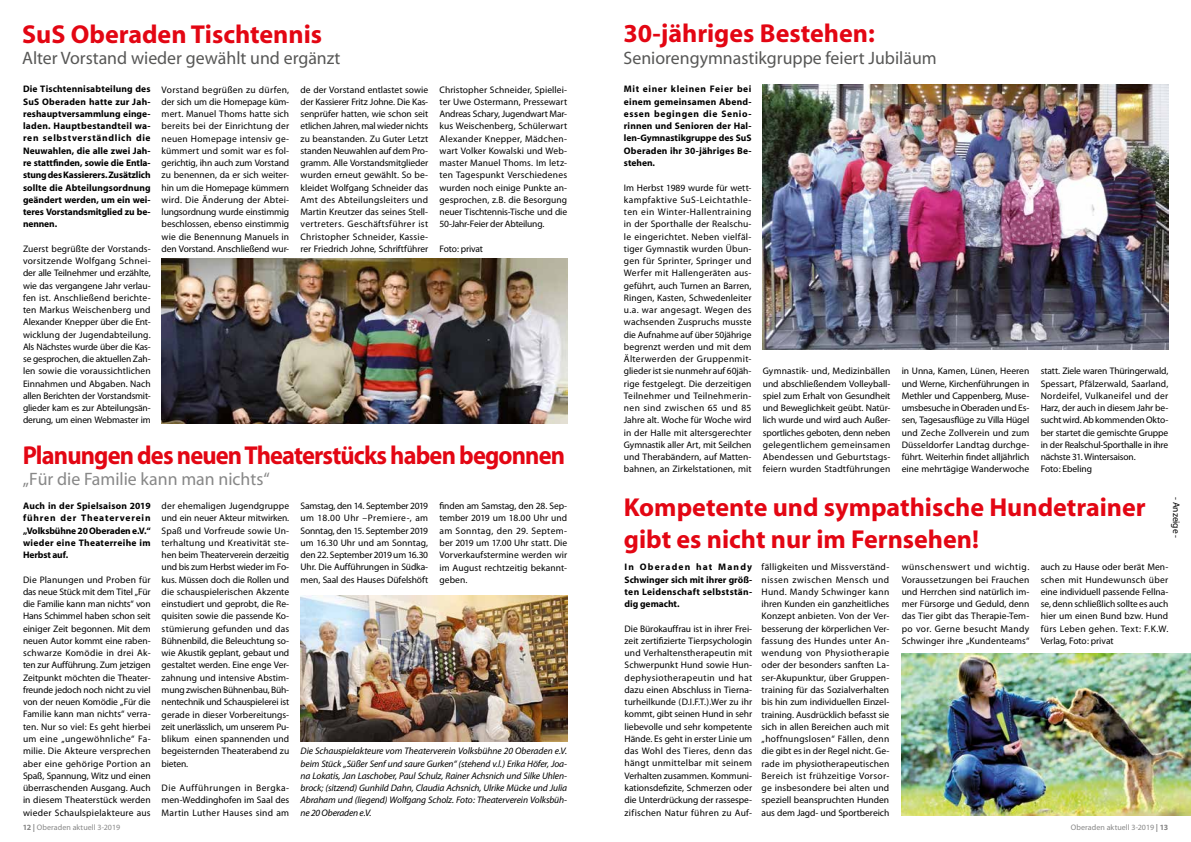
<style>
.page{position:relative;width:1191px;height:842px;background:#fff}
.page>*{position:absolute;margin:0;border:0;box-sizing:border-box;transform-origin:0 0}
.t1{font:700 26px/31.2px "Myriad";color:#e30613}
.t2{font:700 26px "Myriad";letter-spacing:-.035em;color:#e30613;scale:.94 1}
.t3{font:18px "Myriad";color:#575756}
.t4{font:18px "Myriad";color:#878787}
.t5{font:9.5px/12.3px "Myriad";color:#000;text-align:justify}
.t6{font:700 9.5px/12.3px "Myriad";color:#000;text-align:justify}
.t7{font:italic 9.5px/12.3px "Myriad";letter-spacing:-.015em;color:#000;text-align:justify}
.t8{font:9.5px "Myriad";letter-spacing:-.02em;color:#000}
.t9{font:8px "Myriad";letter-spacing:.01em;color:#878787}
.s1{font-weight:700}
</style>
<div class="page">
<img style="left:763px;top:85px;width:405px;height:265px">
<img style="left:162px;top:259px;width:405px;height:164px">
<img style="left:300px;top:595px;width:267px;height:147px">
<img style="left:901px;top:653px;width:290px;height:163px">
<h1 class="t1" style="left:22px;top:19px;width:301px">SuS Oberaden Tischtennis</h1>
<h2 class="t3" style="left:22px;top:50px;width:320px">Alter Vorstand wieder gewählt und ergänzt</h2>
<p class="t6" style="left:23px;top:83px;width:129px">Die Tischtennisabteilung des SuS Oberaden hatte zur Jah&shy;reshauptversammlung einge&shy;laden. Hauptbestandteil wa&shy;ren selbstverständlich die Neuwahlen, die alle zwei Jah&shy;re stattfinden, sowie die Entla&shy;stung des Kassierers. Zusätzlich sollte die Abteilungsordnung geändert werden, um ein wei&shy;teres Vorstandsmitglied zu be&shy;nennen.</p>
<p class="t5" style="left:23px;top:243px;width:129px">Zuerst begrüßte der Vorstands&shy;vorsitzende Wolfgang Schnei&shy;der alle Teilnehmer und erzählte, wie das vergangene Jahr verlau&shy;fen ist. Anschließend berichte&shy;ten Markus Weischenberg und Alexander Knepper über die Ent&shy;wicklung der Jugendabteilung.<br>Als Nächstes wurde über die Kas&shy;se gesprochen, die aktuellen Zah&shy;len sowie die voraussichtlichen Einnahmen und Abgaben. Nach allen Berichten der Vorstandsmit&shy;glieder kam es zur Abteilungsän&shy;derung, um einen Webmaster im</p>
<p class="t5" style="left:162px;top:84px;width:129px">Vorstand begrüßen zu dürfen, der sich um die Homepage küm&shy;mert. Manuel Thoms hatte sich bereits bei der Einrichtung der neuen Homepage intensiv ge&shy;kümmert und somit war es fol&shy;gerichtig, ihn auch zum Vorstand zu benennen, da er sich weiter&shy;hin um die Homepage kümmern wird. Die Änderung der Abtei&shy;lungsordnung wurde einstimmig beschlossen, ebenso einstimmig wie die Benennung Manuels in den Vorstand. Anschließend wur-</p>
<p class="t5" style="left:300px;top:84px;width:129px">de der Vorstand entlastet sowie der Kassierer Fritz Johne. Die Kas&shy;senprüfer hatten, wie schon seit etlichen Jahren, mal wieder nichts zu beanstanden. Zu Guter Letzt standen Neuwahlen auf dem Pro&shy;gramm. Alle Vorstandsmitglieder wurden erneut gewählt. So be&shy;kleidet Wolfgang Schneider das Amt des Abteilungsleiters und Martin Kreutzer das seines Stell&shy;vertreters. Geschäftsführer ist Christopher Schneider, Kassie&shy;rer Friedrich Johne, Schriftführer</p>
<p class="t5" style="left:439px;top:84px;width:129px">Christopher Schneider, Spiellei&shy;ter Uwe Ostermann, Pressewart Andreas Schary, Jugendwart Mar&shy;kus Weischenberg, Schülerwart Alexander Knepper, Mädchen&shy;wart Volker Kowalski und Web&shy;master Manuel Thoms. Im letz&shy;ten Tagespunkt Verschiedenes wurden noch einige Punkte an&shy;gesprochen, z.B. die Besorgung neuer Tischtennis-Tische und die 50-Jahr-Feier der Abteilung.</p>
<p class="t8" style="left:439px;top:244px;width:45px">Foto: privat</p>
<h1 class="t2" style="left:23px;top:442px;width:578px">Planungen des neuen Theaterstücks haben begonnen</h1>
<h2 class="t4" style="left:23px;top:470px;width:248px">„Für die Familie kann man nichts“</h2>
<p class="t6" style="left:23px;top:500px;width:129px">Auch in der Spielsaison 2019 führen der Theaterverein „Volksbühne 20 Oberaden e.V.“ wieder eine Theaterreihe im Herbst auf.</p>
<p class="t5" style="left:23px;top:574px;width:129px">Die Planungen und Proben für das neue Stück mit dem Titel „Für die Familie kann man nichts“ von Hans Schimmel haben schon seit einiger Zeit begonnen. Mit dem neuen Autor kommt eine raben&shy;schwarze Komödie in drei Ak&shy;ten zur Aufführung. Zum jetzigen Zeitpunkt möchten die Theater&shy;freunde jedoch noch nicht zu viel von der neuen Komödie „Für die Familie kann man nichts“ verra&shy;ten. Nur so viel: Es geht hierbei um eine „ungewöhnliche“ Fa&shy;milie. Die Akteure versprechen aber eine gehörige Portion an Spaß, Spannung, Witz und einen überraschenden Ausgang. Auch in diesem Theaterstück werden wieder Schaulspielakteure aus</p>
<p class="t5" style="left:300px;top:500px;width:129px">Samstag, den 14. September 2019 um 18.00 Uhr –Premiere-, am Sonntag, den 15. September 2019 um 16.30 Uhr und am Sonntag, den 22. September 2019 um 16.30<br>Uhr. Die Aufführungen in Südka&shy;men, Saal des Hauses Düfelshöft</p>
<p class="t5" style="left:439px;top:500px;width:129px">finden am Samstag, den 28. Sep&shy;tember 2019 um 18.00 Uhr und am Sonntag, den 29. Septem&shy;ber 2019 um 17.00 Uhr statt. Die Vorverkaufstermine werden wir im August rechtzeitig bekannt&shy;geben.</p>
<p class="t5" style="left:162px;top:500px;width:129px">der ehemaligen Jugendgruppe und ein neuer Akteur mitwirken.<br>Spaß und Vorfreude sowie Un&shy;terhaltung und Kreativität ste&shy;hen beim Theaterverein derzeitig und bis zum Herbst wieder im Fo&shy;kus. Müssen doch die Rollen und die schauspielerischen Akzente einstudiert und geprobt, die Re&shy;quisiten sowie die passende Ko&shy;stümierung gefunden und das Bühnenbild, die Beleuchtung so&shy;wie Akustik geplant, gebaut und gestaltet werden. Eine enge Ver&shy;zahnung und intensive Abstim&shy;mung zwischen Bühnenbau, Büh&shy;nentechnik und Schauspielerei ist gerade in dieser Vorbereitungs&shy;zeit unerlässlich, um unserem Pu&shy;blikum einen spannenden und begeisternden Theaterabend zu bieten.</p>
<p class="t5" style="left:162px;top:782px;width:129px">Die Aufführungen in Bergka&shy;men-Weddinghofen im Saal des Martin Luther Hauses sind am</p>
<p class="t7" style="left:300px;top:745px;width:268px">Die Schauspielakteure vom Theaterverein Volksbühne 20 Oberaden e.V. beim Stück „Süßer Senf und saure Gurken“ (stehend v.l.) Erika Höfer, Joa&shy;na Lokatis, Jan Laschober, Paul Schulz, Rainer Achsnich und Silke Uhlen&shy;brock; (sitzend) Gunhild Dahn, Claudia Achsnich, Ulrike Mücke und Julia Abraham und (liegend) Wolfgang Scholz. Foto: Theaterverein Volksbüh&shy;ne 20 Oberaden e.V.</p>
<h1 class="t1" style="left:623px;top:19px;width:253px">30-jähriges Bestehen:</h1>
<h2 class="t3" style="left:623px;top:49px;width:315px">Seniorengymnastikgruppe feiert Jubiläum</h2>
<p class="t6" style="left:624px;top:83px;width:129px">Mit einer kleinen Feier bei einem gemeinsamen Abend&shy;essen begingen die Senio&shy;rinnen und Senioren der Hal&shy;len-Gymnastikgruppe des SuS Oberaden ihr 30-jähriges Be&shy;stehen.</p>
<p class="t5" style="left:624px;top:182px;width:129px">Im Herbst 1989 wurde für wett&shy;kampfaktive SuS-Leichtathle&shy;ten ein Winter-Hallentraining in der Sporthalle der Realschu&shy;le eingerichtet. Neben vielfäl&shy;tiger Gymnastik wurden Übun&shy;gen für Sprinter, Springer und Werfer mit Hallengeräten aus&shy;geführt, auch Turnen an Barren, Ringen, Kasten, Schwedenleiter u.a. war angesagt. Wegen des wachsenden Zuspruchs musste die Aufnahme auf über 50jährige begrenzt werden und mit dem Älterwerden der Gruppenmit&shy;glieder ist sie nunmehr auf 60jäh&shy;rige festgelegt. Die derzeitigen Teilnehmer und Teilnehmerin&shy;nen sind zwischen 65 und 85<br>Jahre alt. Woche für Woche wird in der Halle mit altersgerechter Gymnastik aller Art, mit Seilchen und Therabändern, auf Matten&shy;bahnen, an Zirkelstationen, mit</p>
<p class="t5" style="left:763px;top:365px;width:129px">Gymnastik- und, Medizinbällen und abschließendem Volleyball&shy;spiel zum Erhalt von Gesundheit und Beweglichkeit geübt. Natür&shy;lich wurde und wird auch Außer&shy;sportliches geboten, denn neben gelegentlichem gemeinsamen Abendessen und Geburtstags&shy;feiern wurden Stadtführungen</p>
<p class="t5" style="left:901px;top:365px;width:129px">in Unna, Kamen, Lünen, Heeren und Werne, Kirchenführungen in Methler und Cappenberg, Muse&shy;umsbesuche in Oberaden und Es&shy;sen, Tagesausflüge zu Villa Hügel und Zeche Zollverein und zum Düsseldorfer Landtag durchge&shy;führt. Weiterhin findet alljährlich eine mehrtägige Wanderwoche</p>
<p class="t5" style="left:1040px;top:365px;width:129px;text-align:left">statt. Ziele waren Thüringerwald,<br>Spessart, Pfälzerwald, Saarland,<br>Nordeifel, Vulkaneifel und der<br>Harz, der auch in diesem Jahr be&shy;sucht wird. Ab kommenden Okto&shy;ber startet die gemischte Gruppe in der Realschul-Sporthalle in ihre nächste 31. Wintersaison.<br>Foto: Ebeling</p>
<p class="t5" style="left:1182px;top:497px;width:43px;rotate:90deg">- Anzeige -</p>
<h1 class="t1" style="left:624px;top:493px;width:523px">Kompetente und sympathische Hundetrainer gibt es nicht nur im Fernsehen!</h1>
<p class="t6" style="left:624px;top:561px;width:129px">In Oberaden hat Mandy Schwinger sich mit ihrer größ&shy;ten Leidenschaft selbststän&shy;dig gemacht.</p>
<p class="t5" style="left:624px;top:623px;width:129px">Die Bürokauffrau ist in ihrer Frei&shy;zeit zertifizierte Tierpsychologin und Verhaltenstherapeutin mit Schwerpunkt Hund sowie Hun&shy;dephysiotherapeutin und hat dazu einen Abschluss in Tierna&shy;turheilkunde (D.I.F.T.).Wer zu ihr kommt, gibt seinen Hund in sehr liebevolle und sehr kompetente Hände. Es geht in erster Linie um das Wohl des Tieres, denn das hängt unmittelbar mit seinem Verhalten zusammen. Kommuni&shy;kationsdefizite, Schmerzen oder die Unterdrückung der rassespe&shy;zifischen Natur führen zu Auf-</p>
<p class="t5" style="left:761px;top:561px;width:129px">fälligkeiten und Missverständ&shy;nissen zwischen Mensch und Hund. Mandy Schwinger kann ihren Kunden ein ganzheitliches Konzept anbieten. Von der Ver&shy;besserung der körperlichen Ver&shy;fassung des Hundes unter An&shy;wendung von Physiotherapie oder der besonders sanften La&shy;ser-Akupunktur, über Gruppen&shy;training für das Sozialverhalten bis hin zum individuellen Einzel&shy;training. Ausdrücklich befasst sie sich in allen Bereichen auch mit „hoffnungslosen“ Fällen, denn die gibt es in der Regel nicht. Ge&shy;rade im physiotherapeutischen Bereich ist frühzeitige Vorsor&shy;ge insbesondere bei alten und speziell beanspruchten Hunden aus dem Jagd- und Sportbereich</p>
<p class="t5" style="left:901px;top:561px;width:129px">wünschenswert und wichtig.<br>Voraussetzungen bei Frauchen und Herrchen sind natürlich im&shy;mer Fürsorge und Geduld, denn das Tier gibt das Therapie-Tem&shy;po vor. Gerne besucht Mandy Schwinger ihre „Kundenteams“</p>
<p class="t5" style="left:1040px;top:561px;width:129px">auch zu Hause oder berät Men&shy;schen mit Hundewunsch über eine individuell passende Fellna&shy;se, denn schließlich sollte es auch hier um einen Bund bzw. Hund fürs Leben gehen. Text: F.K.W.<br>Verlag, Foto: privat</p>
<p class="t9" style="left:23px;top:824px;width:99px"><span class="s1">12 |</span> Oberaden aktuell 3-2019</p>
<p class="t9" style="left:1070px;top:824px;width:99px">Oberaden aktuell 3-2019 <span class="s1">| 13</span></p>
</div>
